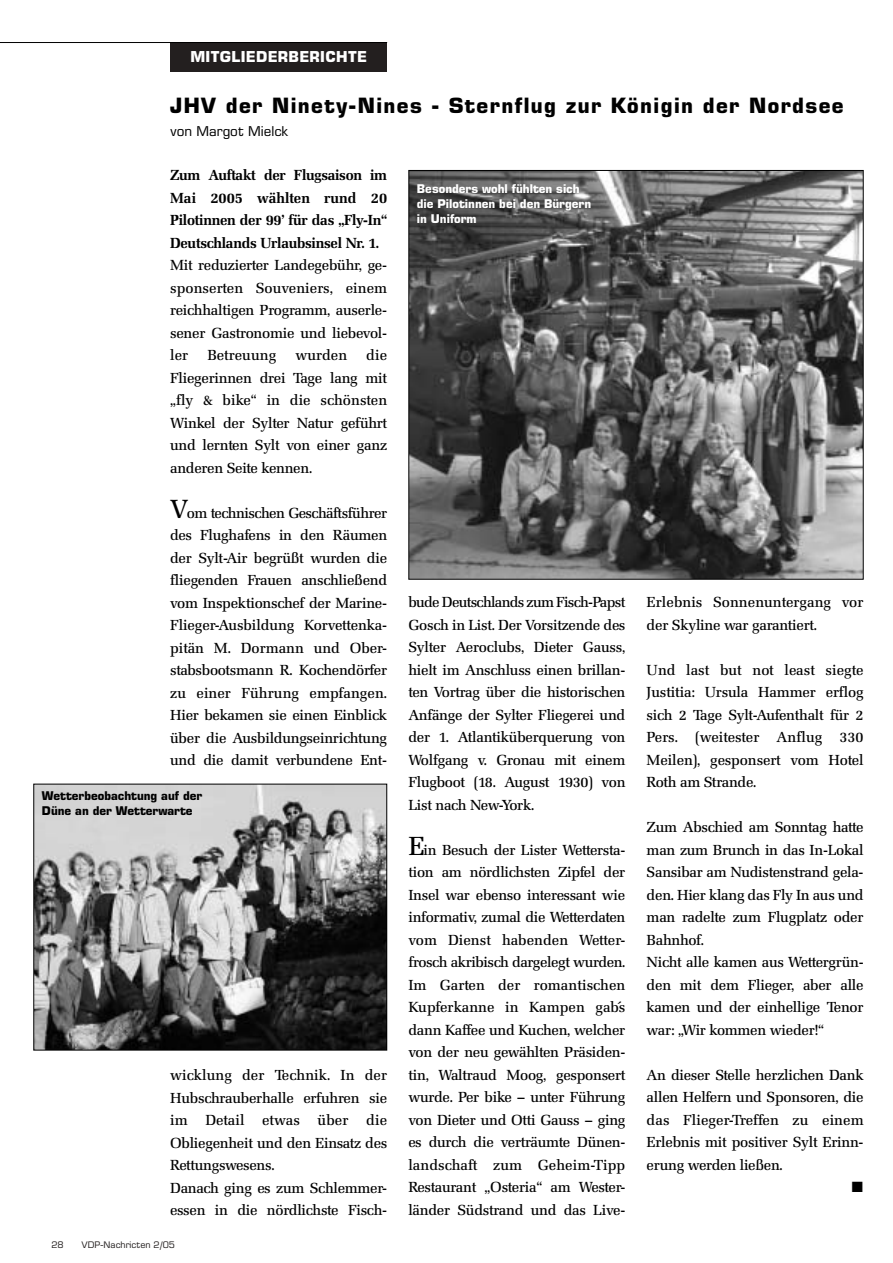
<style>
.page{position:relative;width:893px;height:1263px;background:#fff}
.page>*{position:absolute;margin:0;border:0;box-sizing:border-box;transform-origin:0 0}
.t1{font:700 21px "Eurostile SB";letter-spacing:.07em;color:#000}
.t2{font:500 15px/22.5px "Matrix SB";letter-spacing:-.015em;color:#000;text-align:justify}
.t3{font:700 15px/22.5px "Matrix SB";letter-spacing:-.015em;color:#000;text-align:justify}
.t4{font:700 15px "Eurostile SB";letter-spacing:.025em;color:#fff}
.t5{font:500 15px "Matrix SB";letter-spacing:.005em;color:#000}
.t6{font:13.5px "Eurostile SB";color:#000}
.t7{font:700 12px/15px "Eurostile SB";color:#fff}
.t8{font:700 12px/15px "Eurostile SB";color:#000}
.t9{font:9px "Eurostile SB";color:#231f1f}
.s1{font-size:27px}
</style>
<div class="page">
<div style="left:170px;top:43px;width:217px;height:29px;background:#231f1f"></div>
<hr style="left:0;top:42px;width:387px;height:1px;background:#000">
<img style="left:410px;top:172px;width:451px;height:406px">
<img style="left:35px;top:786px;width:350px;height:263px">
<div style="left:33px;top:784px;width:354px;height:267px;border:1px solid #000"></div>
<p class="t4" style="left:190px;top:50px;width:178px">MITGLIEDERBERICHTE</p>
<h1 class="t1" style="left:170px;top:97px;width:675px">JHV der Ninety-Nines - Sternflug zur Königin der Nordsee</h1>
<p class="t6" style="left:170px;top:125px;width:120px">von Margot Mielck</p>
<p class="t3" style="left:170px;top:165px;width:218px">Zum Auftakt der Flugsaison im Mai 2005 wählten rund 20<br>Pilotinnen der 99’ für das „Fly-In“ Deutschlands Urlaubsinsel Nr. 1.</p>
<p class="t2" style="left:170px;top:255px;width:218px">Mit reduzierter Landegebühr, ge&shy;sponserten Souveniers, einem reichhaltigen Programm, auserle&shy;sener Gastronomie und liebevol&shy;ler</p>
<p class="t2" style="left:170px;top:345px;width:218px;text-indent:196px">die Fliegerinnen drei Tage lang mit „fly &amp; bike“ in die schönsten Winkel der Sylter Natur geführt und lernten Sylt von einer ganz anderen Seite kennen.</p>
<p class="t2" style="left:170px;top:503px;width:218px"><span class="s1">V</span>om technischen Geschäftsführer des Flughafens in den Räumen der Sylt-Air begrüßt wurden die fliegenden Frauen anschließend vom Inspektionschef der Marine-Flieger-Ausbildung Korvettenka&shy;pitän M. Dormann und Ober&shy;stabsbootsmann R. Kochendörfer zu einer Führung empfangen.<br>Hier bekamen sie einen Einblick über die Ausbildungseinrichtung und die damit verbundene Ent-</p>
<p class="t5" style="left:207px;top:349px;width:70px">Betreuung</p>
<p class="t2" style="left:295px;top:345px;width:53px">wurden</p>
<p class="t8" style="left:42px;top:789px;width:162px">Wetterbeobachtung auf der<br>Düne an der Wetterwarte</p>
<p class="t2" style="left:170px;top:1065px;width:218px;text-align:left">wicklung der Technik. In der<br>Hubschrauberhalle erfuhren sie im Detail etwas über die<br>Obliegenheit und den Einsatz des<br>Rettungswesens.<br>Danach ging es zum Schlemmer&shy;essen in die nördlichste Fisch-</p>
<p class="t9" style="left:51px;top:1241px;width:14px">28</p>
<p class="t9" style="left:81px;top:1241px;width:95px">VDP-Nachricten 2/05</p>
<p class="t7" style="left:417px;top:181px;width:176px">Besonders wohl fühlten sich die Pilotinnen bei den Bürgern in Uniform</p>
<p class="t2" style="left:408px;top:592px;width:218px">bude Deutschlands zum Fisch-Papst Gosch in List. Der Vorsitzende des Sylter Aeroclubs, Dieter Gauss, hielt im Anschluss einen brillan&shy;ten Vortrag über die historischen Anfänge der Sylter Fliegerei und der 1. Atlantiküberquerung von Wolfgang v. Gronau mit einem Flugboot (18. August 1930) von List nach New-York.</p>
<p class="t2" style="left:408px;top:840px;width:218px"><span class="s1">E</span>in Besuch der Lister Wettersta&shy;tion am nördlichsten Zipfel der Insel war ebenso interessant wie informativ, zumal die Wetterdaten vom Dienst habenden Wetter&shy;frosch akribisch dargelegt wurden.<br>Im Garten der romantischen Kupferkanne in Kampen gab´s dann Kaffee und Kuchen, welcher von der neu gewählten Präsiden&shy;tin, Waltraud Moog, gesponsert wurde. Per bike – unter Führung von Dieter und Otti Gauss – ging es durch die verträumte Dünen&shy;landschaft zum Geheim-Tipp Restaurant „Osteria“ am Wester&shy;länder Südstrand und das Live-</p>
<p class="t2" style="left:646px;top:592px;width:218px">Erlebnis Sonnenuntergang vor der Skyline war garantiert.</p>
<p class="t2" style="left:646px;top:660px;width:218px">Und last but not least siegte Justitia: Ursula Hammer erflog sich 2 Tage Sylt-Aufenthalt für 2<br>Pers. (weitester Anflug 330<br>Meilen), gesponsert vom Hotel Roth am Strande.</p>
<p class="t2" style="left:646px;top:817px;width:218px;text-align:left">Zum Abschied am Sonntag hatte man zum Brunch in das In-Lokal<br>Sansibar am Nudistenstrand gela&shy;den. Hier klang das Fly In aus und man radelte zum Flugplatz oder<br>Bahnhof.<br>Nicht alle kamen aus Wettergrün&shy;den mit dem Flieger, aber alle kamen und der einhellige Tenor war: „Wir kommen wieder!“</p>
<p class="t2" style="left:646px;top:1065px;width:218px">An dieser Stelle herzlichen Dank allen Helfern und Sponsoren, die das Flieger-Treffen zu einem Erlebnis mit positiver Sylt Erinn&shy;erung werden ließen.</p>
</div>
